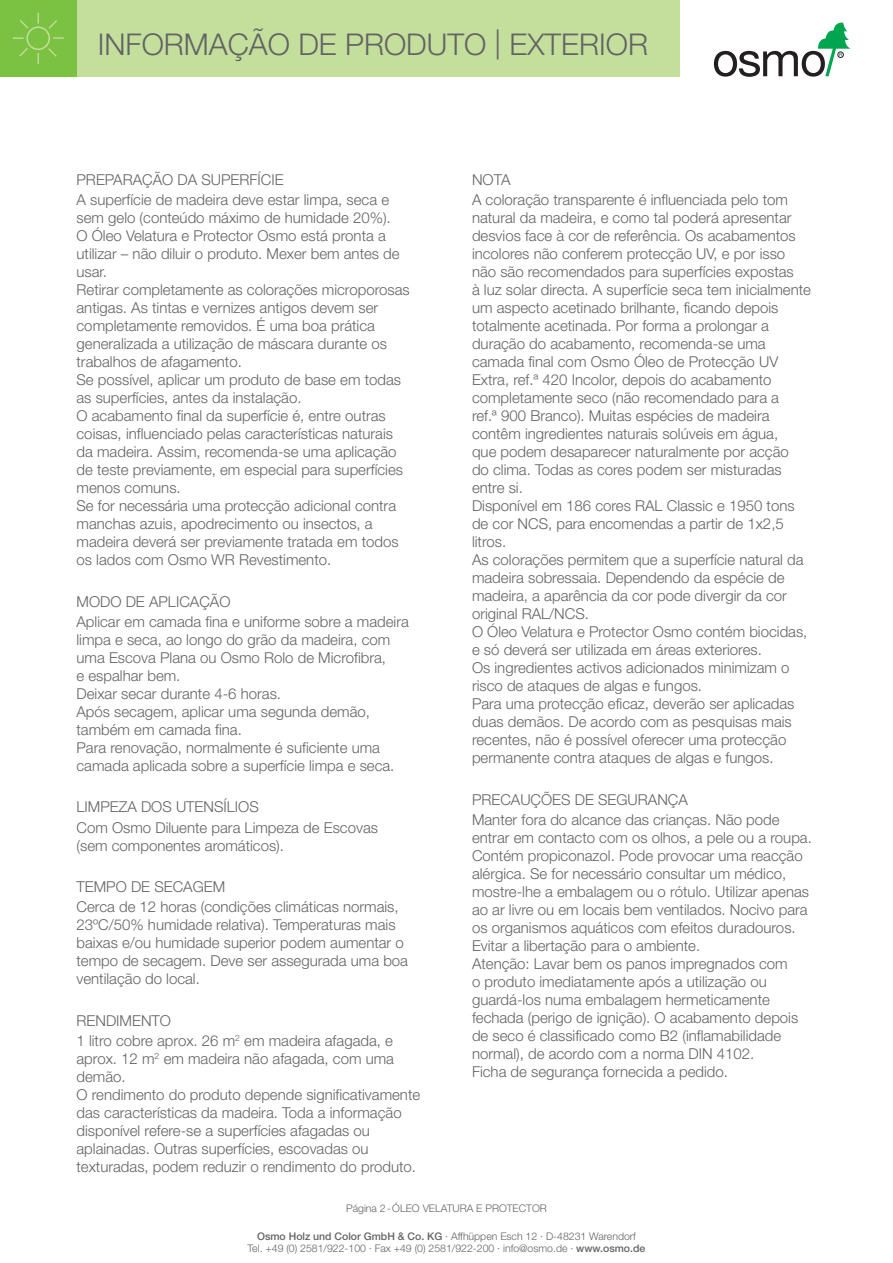
<style>
.page{position:relative;width:893px;height:1263px;background:#fff}
.page>*{position:absolute;margin:0;border:0;box-sizing:border-box;transform-origin:0 0}
.t1{font:300 30px "Helvetica Neue";color:#636366}
.t2{font:300 15px/18px "Helvetica Neue";color:#636366}
.t3{font:300 10.5px/12.6px "Helvetica Neue";color:#636366;text-align:center}
.s1{font-weight:500}
</style>
<div class="page">
<div style="left:77px;top:0;width:603px;height:77px;background:#c4df9b"></div>
<svg style="left:714px;top:23px;width:136px;height:54px"></svg>
<div style="left:0;top:0;width:77px;height:77px;background:#7bc142"></div>
<svg style="left:12px;top:12px;width:52px;height:52px"></svg>
<h1 class="t1" style="left:98px;top:26px;width:552px">INFORMAÇÃO DE PRODUTO | EXTERIOR</h1>
<p class="t2" style="left:77px;top:169px;width:314px;line-height:20.1px">PREPARAÇÃO DA SUPERFÍCIE<br>A superfície de madeira deve estar limpa, seca e</p>
<p class="t2" style="left:77px;top:209px;width:335px">sem gelo (conteúdo máximo de humidade 20%).<br>O Óleo Velatura e Protector Osmo está pronta a utilizar – não diluir o produto. Mexer bem antes de usar.<br>Retirar completamente as colorações microporosas antigas. As tintas e vernizes antigos devem ser completamente removidos. É uma boa prática generalizada a utilização de máscara durante os trabalhos de afagamento.<br>Se possível, aplicar um produto de base em todas as superfícies, antes da instalação.<br>O acabamento final da superfície é, entre outras coisas, influenciado pelas características naturais da madeira. Assim, recomenda-se uma aplicação de teste previamente, em especial para superfícies menos comuns.<br>Se for necessária uma protecção adicional contra manchas azuis, apodrecimento ou insectos, a madeira deverá ser previamente tratada em todos os lados com Osmo WR Revestimento.</p>
<p class="t2" style="left:77px;top:591px;width:334px;line-height:20.1px">MODO DE APLICAÇÃO<br>Aplicar em camada fina e uniforme sobre a madeira</p>
<p class="t2" style="left:77px;top:630px;width:319px">limpa e seca, ao longo do grão da madeira, com uma Escova Plana ou Osmo Rolo de Microfibra, e espalhar bem.<br>Deixar secar durante 4-6 horas.<br>Após secagem, aplicar uma segunda demão, também em camada fina.<br>Para renovação, normalmente é suficiente uma camada aplicada sobre a superfície limpa e seca.</p>
<p class="t2" style="left:77px;top:797px;width:303px;line-height:20.1px">LIMPEZA DOS UTENSÍLIOS<br>Com Osmo Diluente para Limpeza de Escovas</p>
<p class="t2" style="left:77px;top:836px;width:209px">(sem componentes aromáticos).</p>
<p class="t2" style="left:77px;top:876px;width:324px;line-height:20.1px">TEMPO DE SECAGEM<br>Cerca de 12 horas (condições climáticas normais,</p>
<p class="t2" style="left:77px;top:916px;width:333px">23ºC/50% humidade relativa). Temperaturas mais baixas e/ou humidade superior podem aumentar o tempo de secagem. Deve ser assegurada uma boa ventilação do local.</p>
<p class="t2" style="left:77px;top:1010px;width:318px;line-height:20.1px">RENDIMENTO<br>1 litro cobre aprox. 26 m<sup>2</sup> em madeira afagada, e</p>
<p class="t2" style="left:77px;top:1049px;width:345px">aprox. 12 m<sup>2</sup> em madeira não afagada, com uma demão.<br>O rendimento do produto depende significativamente das características da madeira. Toda a informação disponível refere-se a superfícies afagadas ou aplainadas. Outras superfícies, escovadas ou texturadas, podem reduzir o rendimento do produto.</p>
<p class="t2" style="left:472px;top:169px;width:317px;line-height:20.1px">NOTA<br>A coloração transparente é influenciada pelo tom</p>
<p class="t2" style="left:472px;top:209px;width:340px">natural da madeira, e como tal poderá apresentar desvios face à cor de referência. Os acabamentos incolores não conferem protecção UV, e por isso não são recomendados para superfícies expostas<br>à luz solar directa. A superfície seca tem inicialmente um aspecto acetinado brilhante, ficando depois totalmente acetinada. Por forma a prolongar a duração do acabamento, recomenda-se uma camada final com Osmo Óleo de Protecção UV Extra, ref.ª 420 Incolor, depois do acabamento completamente seco (não recomendado para a<br>ref.ª 900 Branco). Muitas espécies de madeira contêm ingredientes naturais solúveis em água,<br>que podem desaparecer naturalmente por acção<br>do clima. Todas as cores podem ser misturadas entre si.<br>Disponível em 186 cores RAL Classic e 1950 tons de cor NCS, para encomendas a partir de 1x2,5 litros.<br>As colorações permitem que a superfície natural da madeira sobressaia. Dependendo da espécie de madeira, a aparência da cor pode divergir da cor original RAL/NCS.<br>O Óleo Velatura e Protector Osmo contém biocidas, e só deverá ser utilizada em áreas exteriores.<br>Os ingredientes activos adicionados minimizam o risco de ataques de algas e fungos.<br>Para uma protecção eficaz, deverão ser aplicadas duas demãos. De acordo com as pesquisas mais recentes, não é possível oferecer uma protecção permanente contra ataques de algas e fungos.</p>
<p class="t2" style="left:472px;top:789px;width:309px;line-height:20.1px">PRECAUÇÕES DE SEGURANÇA<br>Manter fora do alcance das crianças. Não pode</p>
<p class="t2" style="left:472px;top:828px;width:341px">entrar em contacto com os olhos, a pele ou a roupa.<br>Contém propiconazol. Pode provocar uma reacção alérgica. Se for necessário consultar um médico, mostre-lhe a embalagem ou o rótulo. Utilizar apenas ao ar livre ou em locais bem ventilados. Nocivo para os organismos aquáticos com efeitos duradouros.<br>Evitar a libertação para o ambiente.<br>Atenção: Lavar bem os panos impregnados com<br>o produto imediatamente após a utilização ou guardá-los numa embalagem hermeticamente fechada (perigo de ignição). O acabamento depois de seco é classificado como B2 (inflamabilidade normal), de acordo com a norma DIN 4102.<br>Ficha de segurança fornecida a pedido.</p>
<p class="t3" style="left:346px;top:1202px;width:202px">Página 2-ÓLEO VELATURA E PROTECTOR</p>
<p class="t3" style="left:248px;top:1229px;width:399px"><span class="s1">Osmo Holz und Color GmbH &amp; Co. KG</span> · Affhüppen Esch 12 · D-48231 Warendorf<br>Tel. +49 (0) 2581/922-100 · Fax +49 (0) 2581/922-200 · info@osmo.de · <span class="s1">www.osmo.de</span></p>
</div>
